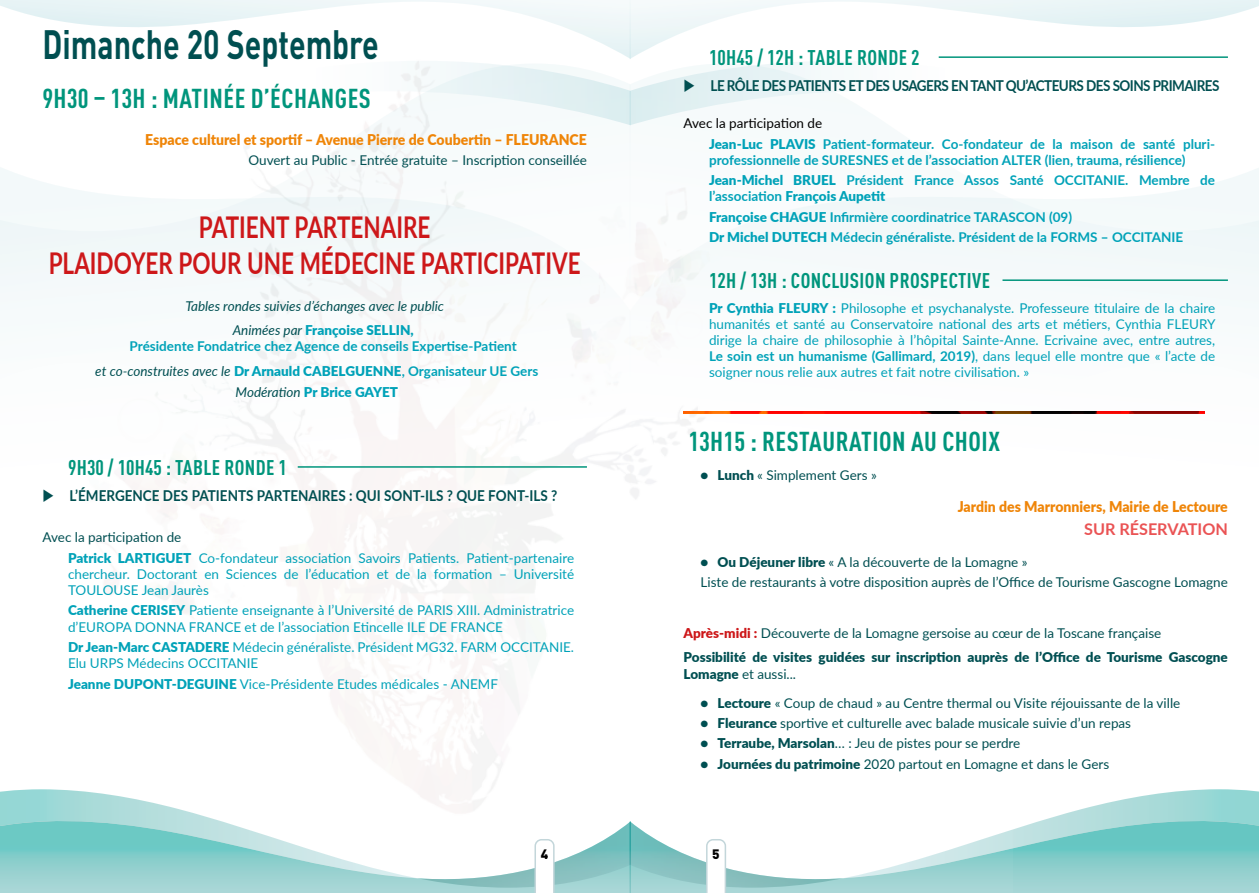
<style>
.page{position:relative;width:1259px;height:893px;background:#fff}
.page>*{position:absolute;margin:0;border:0;box-sizing:border-box;transform-origin:0 0}
.t1{font:700 40.5px "DIN Pro";color:#004f51;scale:.75 1}
.t2{font:700 30px/36px "Lato";color:#cd1719;text-align:center;scale:.75 1}
.t3{font:700 condensed 27px "DIN Pro";letter-spacing:.02em;color:#00957c}
.t4{font:700 condensed 21px "DIN Pro";letter-spacing:.02em;color:#00957c}
.t5{font:700 16.2px "Lato";color:#ea5354}
.t6{font:700 15px "Lato";letter-spacing:-.04em;color:#004f51;scale:.9 1}
.t7{font:700 15px "Lato";color:#004f51;scale:.9 1}
.t8{font:900 14.85px "Lato";color:#ef8508;scale:.94 1}
.t9{font:13.5px/16.2px "Lato";color:#00a2b8}
.t10{font:700 13.5px/20.4px "Lato";color:#00a2b8}
.t11{font:13.5px/20.4px "Lato";color:#004f52}
.t12{font:900 13.5px/24.8px "Lato";color:#004f52}
.t13{font:italic 13.5px/24.8px "Lato";color:#004f52}
.t14{font:900 13.5px "Lato";letter-spacing:-.005em;color:#00a2b8}
.t15{font:900 13.5px "DIN Pro";color:#000}
.s1{font-weight:900;font-style:normal;color:#00a2b8}
.s2{font-weight:400;font-style:italic;color:#004f52}
.s3{font-weight:900}
.s4{color:#004f52}
.s5{font-weight:400;color:#000}
.s6{font-weight:700}
.s7{color:#cd1719}
.s8{font-weight:400}
</style>
<div class="page">
<svg style="left:1012px;top:168px;width:247px;height:244px"></svg>
<svg style="left:1012px;top:0;width:247px;height:27px"></svg>
<img style="left:0;top:0;width:1012px;height:789px">
<svg style="left:0;top:789px;width:1259px;height:104px"></svg>
<hr style="left:298px;top:466px;width:289px;height:2px;background:#00957c">
<hr style="left:938px;top:56px;width:290px;height:2px;background:#00957c">
<hr style="left:1002px;top:279px;width:226px;height:2px;background:#00957c">
<img style="left:683px;top:412px;width:522px;height:2px">
<svg style="left:44px;top:489px;width:9px;height:13px"></svg>
<svg style="left:684px;top:80px;width:10px;height:12px"></svg>
<h1 class="t1" style="left:43px;top:16px;width:450px">Dimanche 20 Septembre</h1>
<h3 class="t3" style="left:43px;top:78px;width:330px">9H30 – 13H : MATINÉE D’ÉCHANGES</h3>
<p class="t8" style="left:145px;top:128px;width:471px">Espace culturel et sportif – Avenue Pierre de Coubertin – FLEURANCE</p>
<p class="t11" style="left:248px;top:150px;width:340px">Ouvert au Public - Entrée gratuite – Inscription conseillée</p>
<h2 class="t2" style="left:49px;top:208px;width:711px">PATIENT PARTENAIRE<br>PLAIDOYER POUR UNE MÉDECINE PARTICIPATIVE</h2>
<p class="t13" style="left:233px;top:293px;width:213px;text-indent:-47px">Tables rondes suivies d’échanges avec le public<br>Animées par <span class="s1">Françoise SELLIN,</span></p>
<p class="t10" style="left:95px;top:334px;width:444px;line-height:24.8px;text-indent:34px">Présidente Fondatrice chez Agence de conseils Expertise-Patient<br><span class="s2">et co-construites avec le</span> <span class="s3">Dr Arnauld CABELGUENNE</span>, Organisateur UE Gers</p>
<p class="t14" style="left:236px;top:382px;width:164px"><span class="s2">Modération</span> Pr Brice GAYET</p>
<h3 class="t4" style="left:68px;top:451px;width:220px">9H30 / 10H45 : TABLE RONDE 1</h3>
<p class="t7" style="left:70px;top:485px;width:543px">L’ÉMERGENCE DES PATIENTS PARTENAIRES : QUI SONT-ILS ? QUE FONT-ILS ?</p>
<p class="t9" style="left:68px;top:526px;width:507px;line-height:20.4px;text-indent:-26px"><span class="s4">Avec la participation de<br></span><span class="s3">Patrick LARTIGUET</span> Co-fondateur association Savoirs Patients. Patient-partenaire</p>
<p class="t9" style="left:68px;top:565px;width:507px">chercheur. Doctorant en Sciences de l’éducation et de la formation – Université<br>TOULOUSE Jean Jaurès</p>
<p class="t9" style="left:68px;top:602px;width:507px"><span class="s3">Catherine CERISEY</span> Patiente enseignante à l’Université de PARIS XIII. Administratrice d’EUROPA DONNA FRANCE et de l’association Etincelle ILE DE FRANCE</p>
<p class="t9" style="left:68px;top:638px;width:507px"><span class="s3">Dr Jean-Marc CASTADERE</span> Médecin généraliste. Président MG32. FARM OCCITANIE.<br>Elu URPS Médecins OCCITANIE</p>
<p class="t9" style="left:68px;top:675px;width:431px"><span class="s3">Jeanne DUPONT-DEGUINE</span> Vice-Présidente Etudes médicales - ANEMF</p>
<h3 class="t4" style="left:709px;top:42px;width:212px">10H45 / 12H : TABLE RONDE 2</h3>
<p class="t6" style="left:710px;top:75px;width:567px">LE RÔLE DES PATIENTS ET DES USAGERS EN TANT QU’ACTEURS DES SOINS PRIMAIRES</p>
<p class="t10" style="left:709px;top:112px;width:507px;text-indent:-26px"><span class="s5">Avec la participation de<br></span><span class="s3">Jean-Luc PLAVIS</span> Patient-formateur. Co-fondateur de la maison de santé pluri-</p>
<p class="t10" style="left:709px;top:149px;width:507px">professionnelle de SURESNES et de l’association ALTER (lien, trauma, résilience)<br><span class="s3">Jean-Michel BRUEL</span> Président France Assos Santé OCCITANIE. Membre de</p>
<p class="t10" style="left:709px;top:186px;width:476px">l’association <span class="s3">François Aupetit<br>Françoise CHAGUE</span> Infirmière coordinatrice TARASCON (09)<br><span class="s3">Dr Michel DUTECH</span> Médecin généraliste. Président de la FORMS – OCCITANIE</p>
<h3 class="t4" style="left:709px;top:265px;width:283px">12H / 13H : CONCLUSION PROSPECTIVE</h3>
<p class="t9" style="left:709px;top:299px;width:508px;text-align:justify"><span class="s3">Pr Cynthia FLEURY :</span> Philosophe et psychanalyste. Professeure titulaire de la chaire humanités et santé au Conservatoire national des arts et métiers, Cynthia FLEURY dirige la chaire de philosophie à l’hôpital Sainte-Anne. Ecrivaine avec, entre autres, <span class="s6">Le soin est un humanisme (Gallimard, 2019)</span>, dans lequel elle montre que « l’acte de soigner nous relie aux autres et fait notre civilisation. »</p>
<h3 class="t3" style="left:688px;top:421px;width:313px">13H15 : RESTAURATION AU CHOIX</h3>
<p class="t11" style="left:700px;top:464px;width:178px"><span class="s3">• Lunch</span> « Simplement Gers »</p>
<p class="t8" style="left:957px;top:496px;width:289px">Jardin des Marronniers, Mairie de Lectoure</p>
<p class="t5" style="left:1084px;top:517px;width:145px">SUR RÉSERVATION</p>
<p class="t11" style="left:700px;top:551px;width:529px"><span class="s3">• Ou Déjeuner libre</span> « A la découverte de la Lomagne »<br>Liste de restaurants à votre disposition auprès de l’Office de Tourisme Gascogne Lomagne</p>
<p class="t12" style="left:683px;top:620px;width:546px"><span class="s7">Après-midi :</span> <span class="s8">Découverte de la Lomagne gersoise au cœur de la Toscane française<br></span>Possibilité de visites guidées sur inscription auprès de l’Office de Tourisme Gascogne</p>
<p class="t11" style="left:683px;top:663px;width:114px"><span class="s3">Lomagne</span> et aussi...</p>
<p class="t11" style="left:700px;top:692px;width:481px"><span class="s3">• Lectoure</span> « Coup de chaud » au Centre thermal ou Visite réjouissante de la ville</p>
<p class="t11" style="left:700px;top:712px;width:432px"><span class="s3">• Fleurance</span> sportive et culturelle avec balade musicale suivie d’un repas</p>
<p class="t11" style="left:700px;top:733px;width:321px"><span class="s3">• Terraube, Marsolan</span>… : Jeu de pistes pour se perdre</p>
<p class="t11" style="left:700px;top:753px;width:410px"><span class="s3">• Journées du patrimoine</span> 2020 partout en Lomagne et dans le Gers</p>
<p class="t15" style="left:541px;top:845px;width:9px">4</p>
<p class="t15" style="left:712px;top:845px;width:9px">5</p>
</div>
